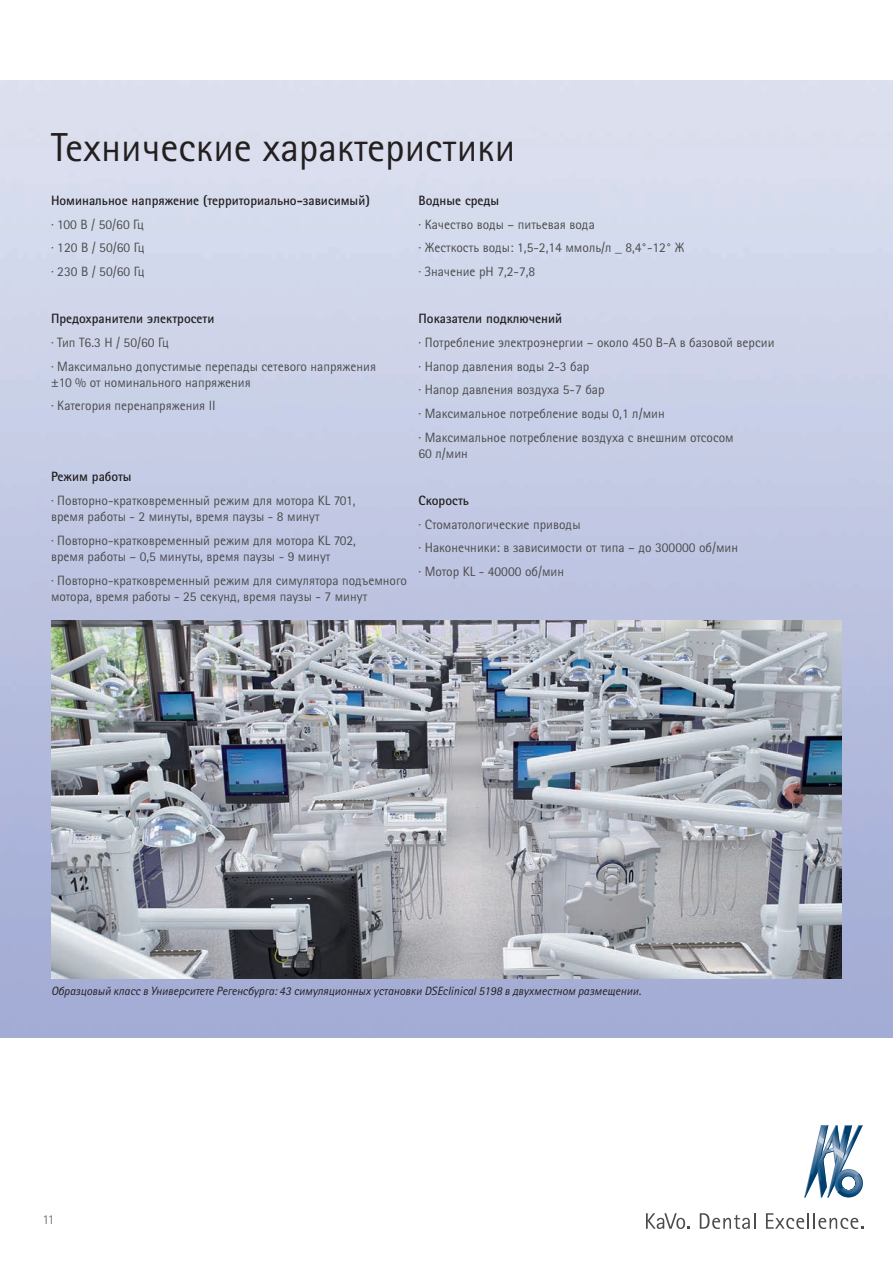
<style>
.page{position:relative;width:893px;height:1263px;background:#fff}
.page>*{position:absolute;margin:0;border:0;box-sizing:border-box;transform-origin:0 0}
.Zwischenheadline{font:40.5px "Rotis Sans Serif Pro Cyr";color:#231f20}
.Fließtext{font:13.5px/16.2px "Rotis Sans Serif Pro Cyr";color:#4b4c4d}
.Hervorhebungen{font:13.5px/16.2px "Rotis Sans Serif Pro Cyr";color:#4b4c4d}
.Fließtext-2{font:700 13.5px "Rotis Sans Serif Pro Cyr";color:#231f20}
.Hervorhebungen-2{font:700 13.5px "Rotis Sans Serif Pro Cyr";color:#231f20}
.Fließtext_Hervorhebu{font:13.5px "Agfa Rotis Sans Serif";color:#76787b}
.Produktbeschreibunge{font:italic 12px "Rotis Sans Serif Pro Cyr";color:#231f20}
</style>
<div class="page">
<img style="left:0;top:81px;width:893px;height:956px">
<svg style="left:804px;top:1125px;width:59px;height:72px"></svg>
<svg style="left:700px;top:1213px;width:55px;height:16px"></svg>
<svg style="left:766px;top:1213px;width:97px;height:16px"></svg>
<svg style="left:646px;top:1213px;width:44px;height:16px"></svg>
<svg style="left:0;top:190px;width:1px;height:24px"></svg>
<svg style="left:0;top:238px;width:1px;height:23px"></svg>
<svg style="left:0;top:285px;width:1px;height:23px"></svg>
<svg style="left:0;top:332px;width:1px;height:23px"></svg>
<svg style="left:0;top:379px;width:1px;height:24px"></svg>
<svg style="left:0;top:426px;width:1px;height:24px"></svg>
<svg style="left:0;top:474px;width:1px;height:23px"></svg>
<svg style="left:0;top:521px;width:1px;height:23px"></svg>
<svg style="left:0;top:568px;width:1px;height:24px"></svg>
<svg style="left:0;top:615px;width:1px;height:24px"></svg>
<svg style="left:0;top:663px;width:1px;height:23px"></svg>
<svg style="left:0;top:710px;width:1px;height:23px"></svg>
<svg style="left:0;top:757px;width:1px;height:24px"></svg>
<svg style="left:0;top:804px;width:1px;height:24px"></svg>
<svg style="left:0;top:852px;width:1px;height:23px"></svg>
<svg style="left:0;top:899px;width:1px;height:23px"></svg>
<svg style="left:0;top:946px;width:1px;height:23px"></svg>
<svg style="left:0;top:993px;width:1px;height:24px"></svg>
<img style="left:51px;top:621px;width:791px;height:358px">
<p class="Zwischenheadline" style="left:51px;top:123px;width:466px">Технические характеристики</p>
<p class="Fließtext-2" style="left:51px;top:192px;width:320px">Номинальное напряжение (территориально-зависимый)</p>
<p class="Fließtext" style="left:51px;top:216px;width:95px">· 100 В / 50/60 Гц</p>
<p class="Fließtext" style="left:51px;top:240px;width:95px">· 120 В / 50/60 Гц</p>
<p class="Fließtext" style="left:51px;top:263px;width:95px">· 230 В / 50/60 Гц</p>
<p class="Fließtext-2" style="left:51px;top:310px;width:165px">Предохранители электросети</p>
<p class="Fließtext" style="left:51px;top:334px;width:120px">· Тип T6.3 H / 50/60 Гц</p>
<p class="Fließtext" style="left:51px;top:358px;width:327px">· Максимально допустимые перепады сетевого напряжения ±10 % от номинального напряжения</p>
<p class="Fließtext" style="left:51px;top:398px;width:166px">· Категория перенапряжения II</p>
<p class="Fließtext-2" style="left:419px;top:192px;width:82px">Водные среды</p>
<p class="Fließtext" style="left:419px;top:216px;width:178px">· Качество воды – питьевая вода</p>
<p class="Fließtext" style="left:419px;top:240px;width:268px">· Жесткость воды: 1,5-2,14 ммоль/л _ 8,4°-12° Ж</p>
<p class="Fließtext" style="left:419px;top:263px;width:118px">· Значение pH 7,2-7,8</p>
<p class="Fließtext-2" style="left:419px;top:310px;width:145px">Показатели подключений</p>
<p class="Fließtext" style="left:419px;top:334px;width:357px">· Потребление электроэнергии – около 450 В-А в базовой версии</p>
<p class="Fließtext" style="left:419px;top:358px;width:172px">· Напор давления воды 2-3 бар</p>
<p class="Fließtext" style="left:419px;top:382px;width:187px">· Напор давления воздуха 5-7 бар</p>
<p class="Fließtext" style="left:419px;top:405px;width:248px">· Максимальное потребление воды 0,1 л/мин</p>
<p class="Fließtext" style="left:419px;top:429px;width:317px">· Максимальное потребление воздуха с внешним отсосом<br>60 л/мин</p>
<p class="Fließtext-2" style="left:419px;top:492px;width:52px">Скорость</p>
<p class="Fließtext" style="left:419px;top:516px;width:163px">· Стоматологические приводы</p>
<p class="Fließtext" style="left:419px;top:540px;width:321px">· Наконечники: в зависимости от типа – до 300000 об/мин</p>
<p class="Fließtext" style="left:419px;top:563px;width:147px">· Мотор KL - 40000 об/мин</p>
<p class="Hervorhebungen-2" style="left:51px;top:468px;width:82px">Режим работы</p>
<p class="Hervorhebungen" style="left:51px;top:492px;width:306px">· Повторно-кратковременный режим для мотора KL 701, время работы - 2 минуты, время паузы - 8 минут</p>
<p class="Hervorhebungen" style="left:51px;top:532px;width:306px">· Повторно-кратковременный режим для мотора KL 702, время работы – 0,5 минуты, время паузы - 9 минут</p>
<p class="Hervorhebungen" style="left:51px;top:572px;width:357px">· Повторно-кратковременный режим для симулятора подъемного мотора, время работы - 25 секунд, время паузы - 7 минут</p>
<p class="Produktbeschreibunge" style="left:51px;top:983px;width:592px">Образцовый класс в Университете Регенсбурга: 43 симуляционных установки DSEclinical 5198 в двухместном размещении.</p>
<p class="Fließtext_Hervorhebu" style="left:43px;top:1212px;width:14px">11</p>
</div>
